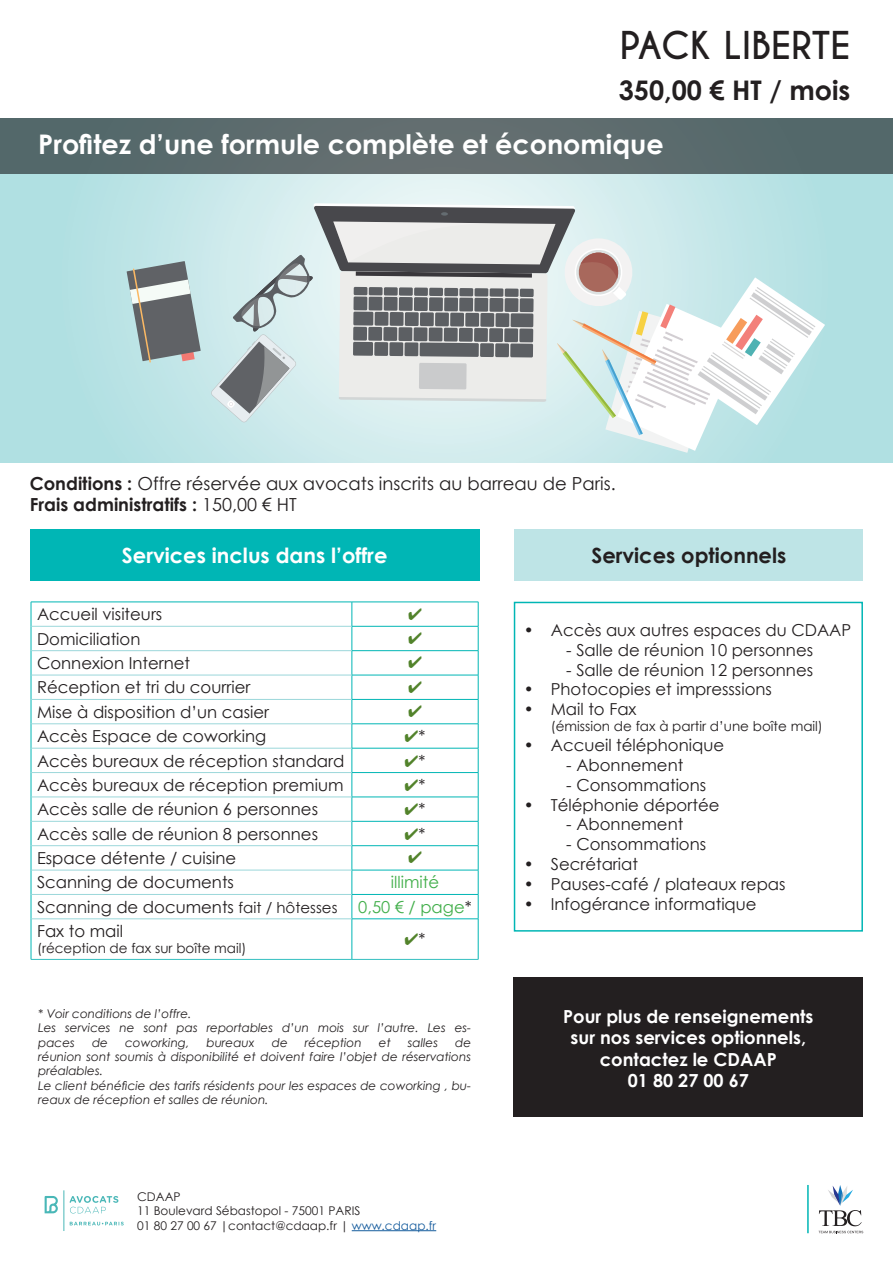
<style>
.page{position:relative;width:893px;height:1263px;background:#fff}
.page>*{position:absolute;margin:0;border:0;box-sizing:border-box;transform-origin:0 0}
.t1{font:700 36px "Caviar Dreams";color:#231f20}
.t2{font:700 27px "Century Gothic";color:#fff}
.t3{font:700 27px "Century Gothic";color:#231f20}
.t4{font:700 21px "Century Gothic";color:#fff}
.t5{font:700 21px "Century Gothic";color:#231f20}
.t6{font:18px/21.6px "Century Gothic";color:#231f20}
.t7{font:700 18px/21.6px "Century Gothic";color:#fff;text-align:center}
.t8{font:16.5px "Century Gothic";color:#231f20}
.t9{font:16.5px "Century Gothic";color:#40ae49}
.t10{font:13.5px "Century Gothic";color:#231f20}
.t11{font:italic 12px/14.4px "Century Gothic";color:#231f20}
.t12{font:12px/14.4px "Century Gothic";color:#231f20}
.s1{font-weight:700}
.s2{color:#52832b}
.s3{font-size:15px}
.s4{color:#231f20}
.s5{color:#175d9e}
</style>
<div class="page">
<div style="left:514px;top:977px;width:349px;height:140px;background:#231f20"></div>
<div style="left:514px;top:602px;width:349px;height:330px;border:2px solid #00b6b5"></div>
<div style="left:514px;top:529px;width:349px;height:51px;background:#bee4e6"></div>
<hr style="left:31px;top:602px;width:321px;height:1px;background:#00b6b5">
<hr style="left:352px;top:602px;width:126px;height:1px;background:#00b6b5">
<hr style="left:352px;top:626px;width:126px;height:1px;background:#00b6b5">
<hr style="left:352px;top:650px;width:126px;height:1px;background:#00b6b5">
<hr style="left:352px;top:675px;width:126px;height:1px;background:#00b6b5">
<hr style="left:352px;top:699px;width:126px;height:1px;background:#00b6b5">
<hr style="left:352px;top:723px;width:126px;height:1px;background:#00b6b5">
<hr style="left:352px;top:748px;width:126px;height:1px;background:#00b6b5">
<hr style="left:352px;top:772px;width:126px;height:1px;background:#00b6b5">
<hr style="left:352px;top:797px;width:126px;height:1px;background:#00b6b5">
<hr style="left:352px;top:821px;width:126px;height:1px;background:#00b6b5">
<hr style="left:352px;top:845px;width:126px;height:1px;background:#00b6b5">
<hr style="left:352px;top:870px;width:126px;height:1px;background:#00b6b5">
<svg style="left:31px;top:602px;width:1px;height:316px"></svg>
<hr style="left:352px;top:894px;width:126px;height:1px;background:#00b6b5">
<svg style="left:352px;top:602px;width:1px;height:316px"></svg>
<svg style="left:478px;top:602px;width:1px;height:317px"></svg>
<hr style="left:31px;top:919px;width:1px;height:40px;background:#00b6b5">
<hr style="left:352px;top:918px;width:126px;height:1px;background:#00b6b5">
<hr style="left:352px;top:919px;width:1px;height:40px;background:#00b6b5">
<hr style="left:478px;top:919px;width:1px;height:40px;background:#00b6b5">
<hr style="left:31px;top:626px;width:321px;height:1px;background:#9bd7da">
<hr style="left:31px;top:650px;width:321px;height:1px;background:#9bd7da">
<hr style="left:31px;top:675px;width:321px;height:1px;background:#9bd7da">
<hr style="left:31px;top:699px;width:321px;height:1px;background:#9bd7da">
<hr style="left:31px;top:723px;width:321px;height:1px;background:#9bd7da">
<hr style="left:31px;top:748px;width:321px;height:1px;background:#9bd7da">
<hr style="left:31px;top:772px;width:321px;height:1px;background:#9bd7da">
<hr style="left:31px;top:797px;width:321px;height:1px;background:#9bd7da">
<hr style="left:31px;top:821px;width:321px;height:1px;background:#9bd7da">
<hr style="left:31px;top:845px;width:321px;height:1px;background:#9bd7da">
<hr style="left:31px;top:870px;width:321px;height:1px;background:#9bd7da">
<hr style="left:31px;top:894px;width:321px;height:1px;background:#9bd7da">
<hr style="left:31px;top:918px;width:321px;height:1px;background:#9bd7da">
<hr style="left:31px;top:959px;width:321px;height:1px;background:#35bfc0">
<hr style="left:352px;top:959px;width:126px;height:1px;background:#35bfc0">
<div style="left:30px;top:529px;width:450px;height:51px;background:#00b6b5"></div>
<svg style="left:0;top:173px;width:893px;height:289px;background:#bae2e4"></svg>
<svg style="left:211px;top:203px;width:614px;height:250px;background:#c7d5d6"></svg>
<svg style="left:127px;top:261px;width:74px;height:102px;background:#8f9899"></svg>
<div style="left:0;top:118px;width:893px;height:55px;background:#5b6b6d"></div>
<svg style="left:819px;top:1185px;width:44px;height:48px"></svg>
<hr style="left:352px;top:1230px;width:84px;height:1px;background:#175d9e">
<hr style="left:807px;top:1185px;width:2px;height:48px;background:#00b6b5">
<svg style="left:45px;top:1196px;width:13px;height:17px"></svg>
<svg style="left:70px;top:1222px;width:54px;height:3px"></svg>
<svg style="left:70px;top:1196px;width:48px;height:17px"></svg>
<hr style="left:64px;top:1190px;width:1px;height:41px;background:#49b7b7">
<h1 class="t1" style="left:620px;top:24px;width:232px">PACK LIBERTE</h1>
<h2 class="t3" style="left:619px;top:70px;width:233px">350,00 € HT / mois</h2>
<h2 class="t2" style="left:38px;top:123px;width:627px">Profitez d’une formule complète et économique</h2>
<p class="t6" style="left:30px;top:472px;width:587px"><span class="s1">Conditions :</span> Offre réservée aux avocats inscrits au barreau de Paris.<br><span class="s1">Frais administratifs :</span> 150,00 € HT</p>
<p class="t4" style="left:122px;top:539px;width:267px">Services inclus dans l’offre</p>
<p class="t8" style="left:37px;top:603px;width:127px">Accueil visiteurs</p>
<p class="t8" style="left:37px;top:627px;width:105px">Domiciliation</p>
<p class="t8" style="left:37px;top:651px;width:155px">Connexion Internet</p>
<p class="t8" style="left:37px;top:676px;width:215px">Réception et tri du courrier</p>
<p class="t8" style="left:37px;top:700px;width:234px">Mise à disposition d’un casier</p>
<p class="t8" style="left:37px;top:725px;width:231px">Accès Espace de coworking</p>
<p class="t8" style="left:405px;top:725px;width:22px"><span class="s2">✔</span>*</p>
<p class="t8" style="left:37px;top:749px;width:309px">Accès bureaux de réception standard</p>
<p class="t8" style="left:405px;top:749px;width:22px"><span class="s2">✔</span>*</p>
<p class="t8" style="left:37px;top:773px;width:308px">Accès bureaux de réception premium</p>
<p class="t8" style="left:405px;top:773px;width:22px"><span class="s2">✔</span>*</p>
<p class="t8" style="left:37px;top:798px;width:283px">Accès salle de réunion 6 personnes</p>
<p class="t8" style="left:405px;top:798px;width:22px"><span class="s2">✔</span>*</p>
<p class="t8" style="left:37px;top:822px;width:283px">Accès salle de réunion 8 personnes</p>
<p class="t8" style="left:405px;top:822px;width:22px"><span class="s2">✔</span>*</p>
<p class="t8" style="left:37px;top:846px;width:201px">Espace détente / cuisine</p>
<p class="t8" style="left:37px;top:871px;width:199px">Scanning de documents</p>
<p class="t9" style="left:391px;top:871px;width:50px">illimité</p>
<p class="t8" style="left:37px;top:895px;width:302px">Scanning de documents <span class="s3">fait / hôtesses</span></p>
<p class="t9" style="left:358px;top:895px;width:115px">0,50 € / page<span class="s4">*</span></p>
<p class="t8" style="left:37px;top:920px;width:88px">Fax to mail</p>
<p class="t10" style="left:37px;top:939px;width:211px">(réception de fax sur boîte mail)</p>
<p class="t8" style="left:405px;top:928px;width:22px"><span class="s2">✔</span>*</p>
<p class="t11" style="left:38px;top:1006px;width:434px">* Voir conditions de l’offre.<br>Les services ne sont pas reportables d’un mois sur l’autre. Les es&shy;paces</p>
<p class="t11" style="left:92px;top:1035px;width:18px">de</p>
<p class="t11" style="left:125px;top:1035px;width:66px">coworking,</p>
<p class="t11" style="left:206px;top:1035px;width:50px">bureaux</p>
<p class="t11" style="left:272px;top:1035px;width:18px">de</p>
<p class="t11" style="left:305px;top:1035px;width:58px">réception</p>
<p class="t11" style="left:379px;top:1035px;width:13px">et</p>
<p class="t11" style="left:408px;top:1035px;width:32px">salles</p>
<p class="t11" style="left:38px;top:1035px;width:434px;text-indent:417px">de réunion sont soumis à disponibilité et doivent faire l’objet de réservations préalables.<br>Le client bénéficie des tarifs résidents pour les espaces de coworking , bu&shy;reaux de réception et salles de réunion.</p>
<p class="t12" style="left:137px;top:1189px;width:301px">CDAAP<br>11 Boulevard Sébastopol - 75001 PARIS<br>01 80 27 00 67 |contact@cdaap.fr | <span class="s5">www.cdaap.fr</span></p>
<p class="t5" style="left:591px;top:539px;width:196px">Services optionnels</p>
<p class="t8" style="left:524px;top:618px;width:329px">• Accès aux autres espaces du CDAAP</p>
<p class="t8" style="left:566px;top:638px;width:248px">- Salle de réunion 10 personnes</p>
<p class="t8" style="left:566px;top:658px;width:248px">- Salle de réunion 12 personnes</p>
<p class="t8" style="left:524px;top:678px;width:250px">• Photocopies et impresssions</p>
<p class="t8" style="left:524px;top:698px;width:114px">• Mail to Fax</p>
<p class="t10" style="left:551px;top:717px;width:274px">(émission de fax à partir d’une boîte mail)</p>
<p class="t8" style="left:524px;top:734px;width:202px">• Accueil téléphonique</p>
<p class="t8" style="left:566px;top:753px;width:119px">- Abonnement</p>
<p class="t8" style="left:566px;top:773px;width:141px">- Consommations</p>
<p class="t8" style="left:524px;top:793px;width:197px">• Téléphonie déportée</p>
<p class="t8" style="left:566px;top:813px;width:119px">- Abonnement</p>
<p class="t8" style="left:566px;top:833px;width:141px">- Consommations</p>
<p class="t8" style="left:524px;top:852px;width:116px">• Secrétariat</p>
<p class="t8" style="left:524px;top:872px;width:263px">• Pauses-café / plateaux repas</p>
<p class="t8" style="left:524px;top:892px;width:234px">• Infogérance informatique</p>
<p class="t7" style="left:563px;top:1004px;width:252px">Pour plus de renseignements sur nos services optionnels, contactez le CDAAP<br>01 80 27 00 67</p>
</div>
